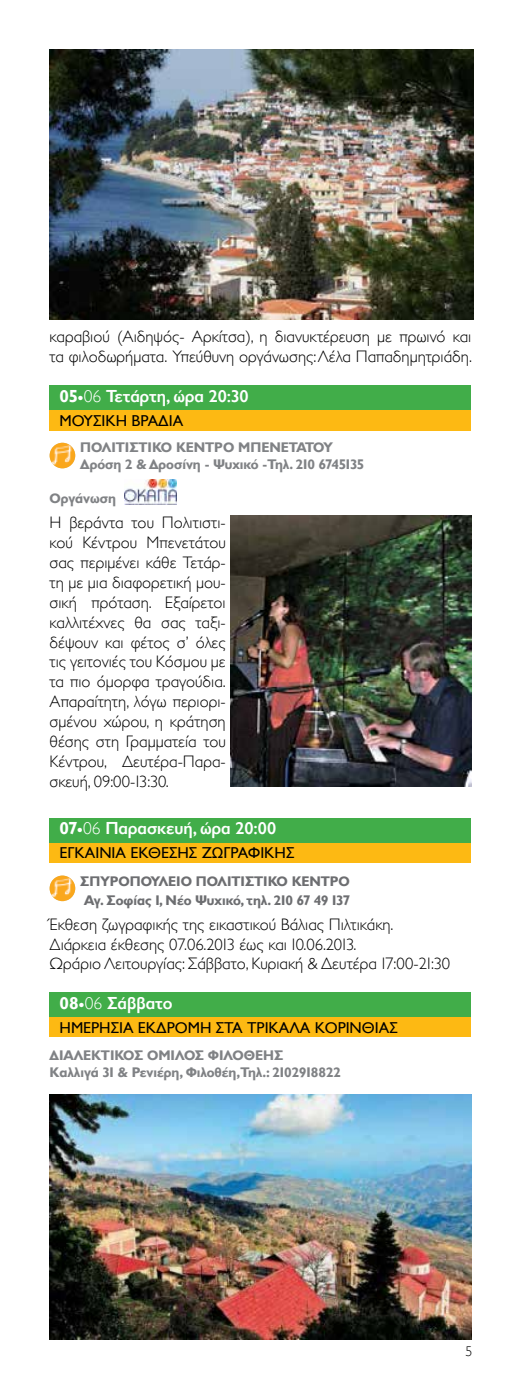
<style>
.page{position:relative;width:521px;height:1389px;background:#fff}
.page>*{position:absolute;margin:0;border:0;box-sizing:border-box;transform-origin:0 0}
.t1{font:600 17.5px "Gill Sans Hel";color:#fff}
.t2{font:300 16.62px/19.9px "Gill Sans Hel";color:#000}
.t3{font:15.75px "Gill Sans Hel";color:#000}
.t4{font:700 14px/16.8px "Gill Sans Hel";color:#808285}
.t5{font:700 14px/18.4px "Gill Sans Hel";color:#6d6e71}
.t6{font:300 14px "Gill Sans Hel";color:#000}
.s1{font-weight:700}
.s2{font-weight:400}
.s3{font-weight:300}
</style>
<div class="page">
<div style="left:50px;top:386px;width:421px;height:44px;background:#fdb913"></div>
<div style="left:50px;top:386px;width:421px;height:24px;background:#41ad49"></div>
<div style="left:50px;top:819px;width:421px;height:44px;background:#fdb913"></div>
<div style="left:50px;top:819px;width:421px;height:24px;background:#41ad49"></div>
<div style="left:50px;top:992px;width:421px;height:45px;background:#fdb913"></div>
<div style="left:50px;top:992px;width:421px;height:24px;background:#41ad49"></div>
<img style="left:231px;top:516px;width:240px;height:270px">
<img style="left:50px;top:50px;width:424px;height:270px">
<img style="left:50px;top:1095px;width:421px;height:244px">
<img style="left:50px;top:443px;width:25px;height:25px;border-radius:13px">
<img style="left:50px;top:876px;width:25px;height:25px;border-radius:13px">
<img style="left:124px;top:479px;width:52px;height:26px">
<p class="t2" style="left:50px;top:327px;width:424px">καραβιού (Αιδηψός- Αρκίτσα), η διανυκτέρευση με πρωινό και τα φιλοδωρήματα. Yπεύθυνη οργάνωσης: Λέλα Παπαδημητριάδη.</p>
<p class="t1" style="left:60px;top:386px;width:191px"><span class="s1">05</span><span class="s2">•</span><span class="s3">06</span> Τετάρτη, ώρα 20:30</p>
<p class="t3" style="left:60px;top:412px;width:125px">ΜΟΥΣΙΚΗ ΒΡΑΔΙΑ</p>
<p class="t4" style="left:80px;top:439px;width:20px">Πολιτιστικό</p>
<p class="t4" style="left:176px;top:439px;width:21px">Κέντρο</p>
<p class="t4" style="left:80px;top:439px;width:285px;text-indent:158px">Μπενετάτου<br>Δρόση 2 &amp; Δροσίνη - Ψυχικό -Τηλ. 210 6745135</p>
<p class="t4" style="left:50px;top:490px;width:68px">Οργάνωση</p>
<p class="t2" style="left:50px;top:512px;width:178px;text-align:justify">Η βεράντα του Πολιτιστι&shy;κού Κέντρου Μπενετάτου σας περιμένει κάθε Τετάρ&shy;τη με μια διαφορετική μου&shy;σική πρόταση. Εξαίρετοι καλλιτέχνες θα σας ταξι&shy;δέψουν και φέτος σ’ όλες τις γειτονιές του Κόσμου με τα πιο όμορφα τραγούδια.<br>Απαραίτητη, λόγω περιορι&shy;σμένου χώρου, η κράτηση θέσης στη Γραμματεία του Κέντρου, Δευτέρα-Παρα&shy;σκευή, 09:00-13:30.</p>
<p class="t1" style="left:60px;top:818px;width:218px"><span class="s1">07</span><span class="s2">•</span><span class="s3">06</span> Παρασκευή, ώρα 20:00</p>
<p class="t3" style="left:60px;top:844px;width:236px">ΕΓΚΑΙΝΙΑ ΕΚΘΕΣΗΣ ΖΩΓΡΑΦΙΚΗΣ</p>
<p class="t5" style="left:80px;top:872px;width:271px">ΣΠΥΡΟΠΟΥΛΕΙΟ ΠΟΛΙΤΙΣΤΙΚΟ ΚΕΝΤΡΟ<br>Αγ. Σοφίας 1, Νέο Ψυχικό, τηλ. 210 67 49 137</p>
<p class="t2" style="left:50px;top:914px;width:402px">Έκθεση ζωγραφικής της εικαστικού Βάλιας Πιλτικάκη.<br>Διάρκεια έκθεσης 07.06.2013 έως και 10.06.2013.<br>Ωράριο Λειτουργίας: Σάββατο, Κυριακή &amp; Δευτέρα 17:00-21:30</p>
<p class="t1" style="left:60px;top:994px;width:114px"><span class="s1">08</span><span class="s2">•</span><span class="s3">06</span> Σάββατο</p>
<p class="t3" style="left:60px;top:1019px;width:340px">ΗΜΕΡΗΣΙΑ ΕΚΔΡΟΜΗ ΣΤΑ ΤΡΙΚΑΛΑ ΚΟΡΙΝΘΙΑΣ</p>
<p class="t4" style="left:50px;top:1047px;width:293px">ΔΙΑΛΕΚΤΙΚΟΣ ΟΜΙΛΟΣ ΦΙΛΟΘΕΗΣ<br>Καλλιγά 31 &amp; Ρενιέρη, Φιλοθέη,Τηλ.: 2102918822</p>
<p class="t6" style="left:465px;top:1344px;width:8px">5</p>
</div>
